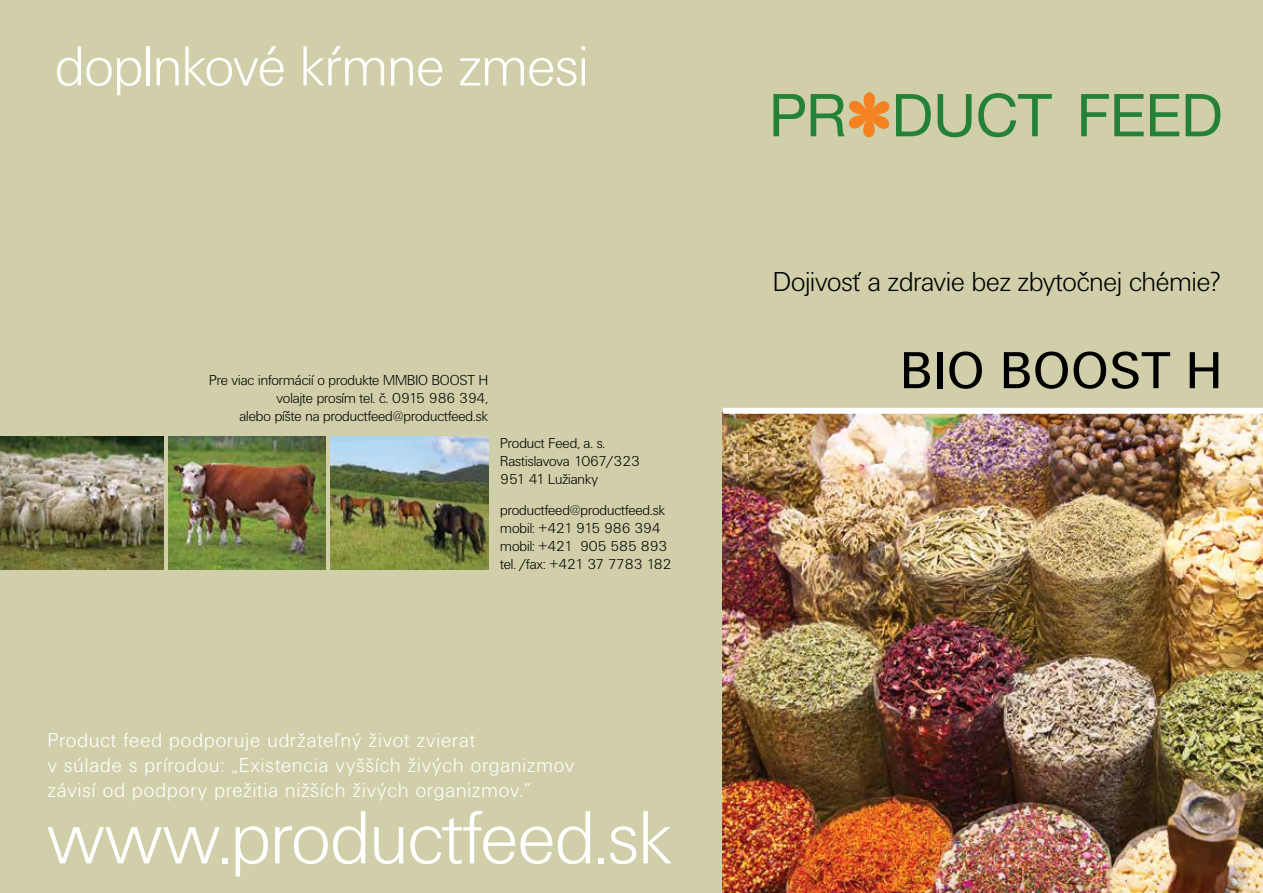
<style>
.page{position:relative;width:1263px;height:893px;background:#d1cfa9}
.page>*{position:absolute;margin:0;border:0;box-sizing:border-box;transform-origin:0 0}
.t1{font:78.3px "Unitus DEE Ligh";color:#fff}
.t2{font:58.5px "Unitus DEE Ligh";color:#fff}
.t3{font:54px "Unitus TEE";color:#000}
.t4{font:28.5px "Unitus DEE Ligh";color:#000}
.t5{font:21px/25.2px "Unitus DEE Ligh";letter-spacing:.05em;color:#fff}
.t6{font:15px/18px "Unitus DEE Ligh";color:#000}
</style>
<div class="page">
<img style="left:723px;top:414px;width:540px;height:479px">
<img style="left:168px;top:437px;width:158px;height:132px">
<img style="left:0;top:437px;width:164px;height:132px">
<div style="left:723px;top:408px;width:540px;height:6px;background:#fff"></div>
<img style="left:330px;top:437px;width:158px;height:132px">
<svg style="left:773px;top:94px;width:32px;height:42px"></svg>
<svg style="left:937px;top:94px;width:34px;height:43px"></svg>
<svg style="left:978px;top:93px;width:74px;height:44px"></svg>
<svg style="left:1081px;top:94px;width:63px;height:42px"></svg>
<svg style="left:1150px;top:94px;width:29px;height:42px"></svg>
<svg style="left:1185px;top:94px;width:35px;height:42px"></svg>
<svg style="left:811px;top:93px;width:120px;height:45px"></svg>
<h2 class="t2" style="left:55px;top:35px;width:535px">doplnkové kŕmne zmesi</h2>
<p class="t6" style="left:209px;top:371px;width:280px;text-align:right">Pre viac informácií o produkte MMBIO BOOST H volajte prosím tel. č. 0915 986 394,<br>alebo píšte na productfeed@productfeed.sk</p>
<p class="t6" style="left:500px;top:434px;width:141px">Product Feed, a. s.<br>Rastislavova 1067/323<br>951 41 Lužianky</p>
<p class="t6" style="left:500px;top:501px;width:173px">productfeed@productfeed.sk mobil: +421 915 986 394 mobil: +421 905 585 893 tel. /fax: +421 37 7783 182</p>
<h3 class="t5" style="left:48px;top:728px;width:528px">Product feed podporuje udržateľný život zvierat<br>v súlade s prírodou: „Existencia vyšších živých organizmov závisí od podpory prežitia nižších živých organizmov.“</h3>
<h1 class="t1" style="left:47px;top:795px;width:627px">www.productfeed.sk</h1>
<h3 class="t4" style="left:773px;top:267px;width:449px">Dojivosť a zdravie bez zbytočnej chémie?</h3>
<h3 class="t3" style="left:900px;top:340px;width:324px">BIO BOOST H</h3>
</div>
